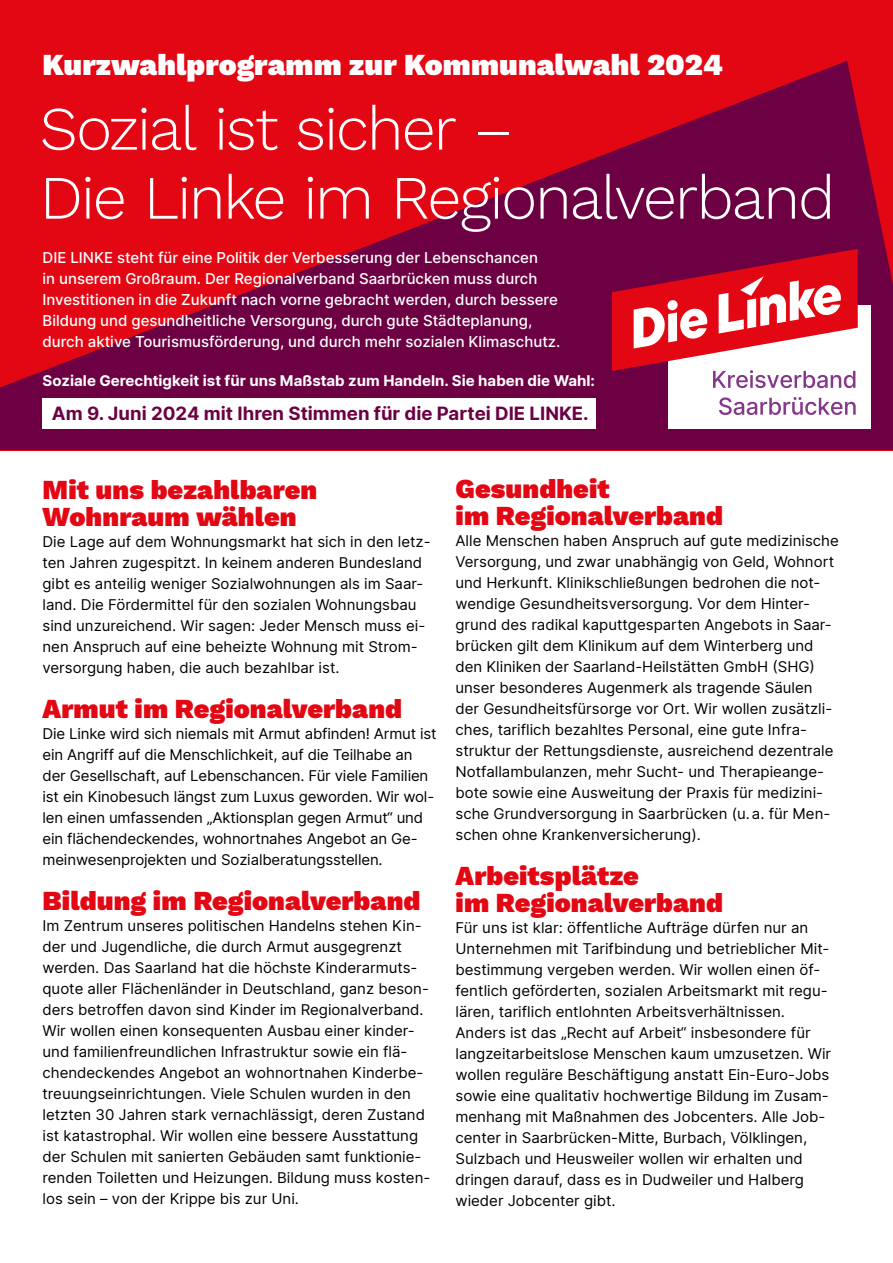
<style>
.page{position:relative;width:893px;height:1263px;background:#fff}
.page>*{position:absolute;margin:0;border:0;box-sizing:border-box;transform-origin:0 0}
.t1{font:300 61.5px/69px "Work Sans";letter-spacing:-.035em;color:#fff}
.t2{font:900 30px "Work Sans";letter-spacing:.005em;color:#fff}
.t3{font:900 27px/27px "Work Sans";letter-spacing:.005em;color:#e30613}
.t4{font:700 18.6px "Inter";color:#6c0042}
.t5{font:15px/21px "Inter";color:#000}
.t6{font:500 15px/21px "Inter";color:#fff}
.t7{font:700 15px "Inter";color:#fff}
</style>
<div class="page">
<svg style="left:0;top:0;width:893px;height:451px;background:#b10327"></svg>
<div style="left:668px;top:305px;width:203px;height:124px;background:#fff"></div>
<svg style="left:719px;top:397px;width:137px;height:18px"></svg>
<svg style="left:612px;top:249px;width:246px;height:139px"></svg>
<div style="left:43px;top:399px;width:553px;height:30px;background:#fff"></div>
<h2 class="t2" style="left:43px;top:42px;width:682px">Kurzwahlprogramm zur Kommunalwahl 2024</h2>
<h1 class="t1" style="left:40px;top:92px;width:797px">Sozial ist sicher –<br>Die Linke im Regionalverband</h1>
<p class="t6" style="left:43px;top:247px;width:519px">DIE LINKE steht für eine Politik der Verbesserung der Lebenschancen<br>in unserem Großraum. Der Regionalverband Saarbrücken muss durch Investitionen in die Zukunft nach vorne gebracht werden, durch bessere Bildung und gesundheitliche Versorgung, durch gute Städteplanung, durch aktive Tourismusförderung, und durch mehr sozialen Klimaschutz.</p>
<p class="t7" style="left:43px;top:370px;width:554px">Soziale Gerechtigkeit ist für uns Maßstab zum Handeln. Sie haben die Wahl:</p>
<p class="t4" style="left:52px;top:400px;width:538px">Am 9. Juni 2024 mit Ihren Stimmen für die Partei DIE LINKE.</p>
<h3 class="t3" style="left:43px;top:475px;width:276px">Mit uns bezahlbaren<br>Wohnraum wählen</h3>
<p class="t5" style="left:43px;top:531px;width:390px">Die Lage auf dem Wohnungsmarkt hat sich in den letz&shy;ten Jahren zugespitzt. In keinem anderen Bundesland gibt es anteilig weniger Sozialwohnungen als im Saar&shy;land. Die Fördermittel für den sozialen Wohnungsbau sind unzureichend. Wir sagen: Jeder Mensch muss ei&shy;nen Anspruch auf eine beheizte Wohnung mit Strom&shy;versorgung haben, die auch bezahlbar ist.</p>
<h3 class="t3" style="left:43px;top:694px;width:361px">Armut im Regionalverband</h3>
<p class="t5" style="left:43px;top:723px;width:396px">Die Linke wird sich niemals mit Armut abfinden! Armut ist ein Angriff auf die Menschlichkeit, auf die Teilhabe an der Gesellschaft, auf Lebenschancen. Für viele Familien ist ein Kinobesuch längst zum Luxus geworden. Wir wol&shy;len einen umfassenden „Aktionsplan gegen Armut“ und ein flächendeckendes, wohnortnahes Angebot an Ge&shy;meinwesenprojekten und Sozialberatungsstellen.</p>
<h3 class="t3" style="left:43px;top:886px;width:379px">Bildung im Regionalverband</h3>
<p class="t5" style="left:43px;top:915px;width:389px">Im Zentrum unseres politischen Handelns stehen Kin&shy;der und Jugendliche, die durch Armut ausgegrenzt werden. Das Saarland hat die höchste Kinderarmuts&shy;quote aller Flächenländer in Deutschland, ganz beson&shy;ders betroffen davon sind Kinder im Regionalverband.<br>Wir wollen einen konsequenten Ausbau einer kinder&shy;und familienfreundlichen Infrastruktur sowie ein flä&shy;chendeckendes Angebot an wohnortnahen Kinderbe&shy;treuungseinrichtungen. Viele Schulen wurden in den letzten 30 Jahren stark vernachlässigt, deren Zustand ist katastrophal. Wir wollen eine bessere Ausstattung der Schulen mit sanierten Gebäuden samt funktionie&shy;renden Toiletten und Heizungen. Bildung muss kosten&shy;los sein – von der Krippe bis zur Uni.</p>
<h3 class="t3" style="left:455px;top:474px;width:269px">Gesundheit<br>im Regionalverband</h3>
<p class="t5" style="left:455px;top:530px;width:385px">Alle Menschen haben Anspruch auf gute medizinische Versorgung, und zwar unabhängig von Geld, Wohnort und Herkunft. Klinikschließungen bedrohen die not&shy;wendige Gesundheitsversorgung. Vor dem Hinter&shy;grund des radikal kaputtgesparten Angebots in Saar&shy;brücken gilt dem Klinikum auf dem Winterberg und den Kliniken der Saarland-Heilstätten GmbH (SHG) unser besonderes Augenmerk als tragende Säulen der Gesundheitsfürsorge vor Ort. Wir wollen zusätzli&shy;ches, tariflich bezahltes Personal, eine gute Infra&shy;struktur der Rettungsdienste, ausreichend dezentrale Notfallambulanzen, mehr Sucht- und Therapieange&shy;bote sowie eine Ausweitung der Praxis für medizini&shy;sche Grundversorgung in Saarbrücken (u.a. für Men&shy;schen ohne Krankenversicherung).</p>
<h3 class="t3" style="left:455px;top:861px;width:269px">Arbeitsplätze<br>im Regionalverband</h3>
<p class="t5" style="left:455px;top:917px;width:377px">Für uns ist klar: öffentliche Aufträge dürfen nur an Unternehmen mit Tarifbindung und betrieblicher Mit&shy;bestimmung vergeben werden. Wir wollen einen öf&shy;fentlich geförderten, sozialen Arbeitsmarkt mit regu&shy;lären, tariflich entlohnten Arbeitsverhältnissen.<br>Anders ist das „Recht auf Arbeit“ insbesondere für langzeitarbeitslose Menschen kaum umzusetzen. Wir wollen reguläre Beschäftigung anstatt Ein-Euro-Jobs sowie eine qualitativ hochwertige Bildung im Zusam&shy;menhang mit Maßnahmen des Jobcenters. Alle Job&shy;center in Saarbrücken-Mitte, Burbach, Völklingen, Sulzbach und Heusweiler wollen wir erhalten und dringen darauf, dass es in Dudweiler und Halberg wieder Jobcenter gibt.</p>
</div>
